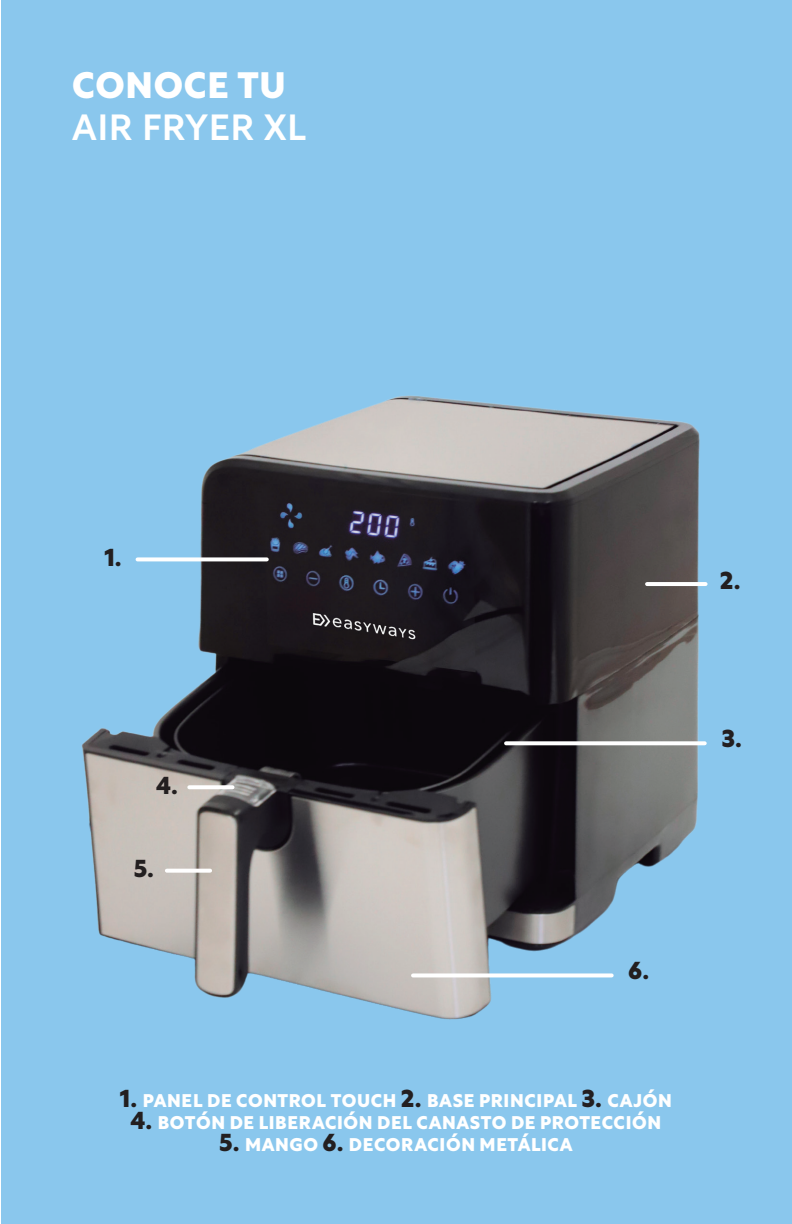
<style>
.page{position:relative;width:792px;height:1224px;background:#fff}
.page>*{position:absolute;margin:0;border:0;box-sizing:border-box;transform-origin:0 0}
.t1{font:500 36px "Rustica";letter-spacing:.015em;color:#fff}
.t2{font:800 36px "Rustica";letter-spacing:.02em;color:#fff}
.t3{font:800 24px "Rustica";color:#231f20}
.t4{font:800 18px "Rustica";letter-spacing:.035em;color:#fff}
.s1{font-size:24px;color:#231f20}
</style>
<div class="page">
<div style="left:1px;top:0;width:791px;height:1224px;background:#8ac7ed"></div>
<img style="left:81px;top:395px;width:627px;height:625px">
<svg style="left:506px;top:741px;width:199px;height:4px"></svg>
<svg style="left:413px;top:973px;width:199px;height:4px"></svg>
<hr style="left:647px;top:582px;width:59px;height:4px;background:#fff">
<svg style="left:167px;top:869px;width:43px;height:4px"></svg>
<svg style="left:189px;top:785px;width:44px;height:4px"></svg>
<svg style="left:138px;top:557px;width:129px;height:4px"></svg>
<h1 class="t2" style="left:72px;top:54px;width:215px">CONOCE TU</h1>
<h1 class="t1" style="left:72px;top:96px;width:235px">AIR FRYER XL</h1>
<h2 class="t3" style="left:104px;top:537px;width:19px">1.</h2>
<h2 class="t3" style="left:720px;top:559px;width:22px">2.</h2>
<h2 class="t3" style="left:156px;top:765px;width:23px">4.</h2>
<h2 class="t3" style="left:134px;top:848px;width:21px">5.</h2>
<h2 class="t3" style="left:628px;top:950px;width:22px">6.</h2>
<p class="t4" style="left:120px;top:1085px;width:554px"><span class="s1">1.</span> PANEL DE CONTROL TOUCH <span class="s1">2.</span> BASE PRINCIPAL <span class="s1">3.</span> CAJÓN</p>
<p class="t4" style="left:131px;top:1107px;width:532px"><span class="s1">4.</span> BOTÓN DE LIBERACIÓN DEL CANASTO DE PROTECCIÓN</p>
<p class="t4" style="left:219px;top:1129px;width:355px"><span class="s1">5.</span> MANGO <span class="s1">6.</span> DECORACIÓN METÁLICA</p>
<h2 class="t3" style="left:721px;top:718px;width:22px">3.</h2>
</div>
